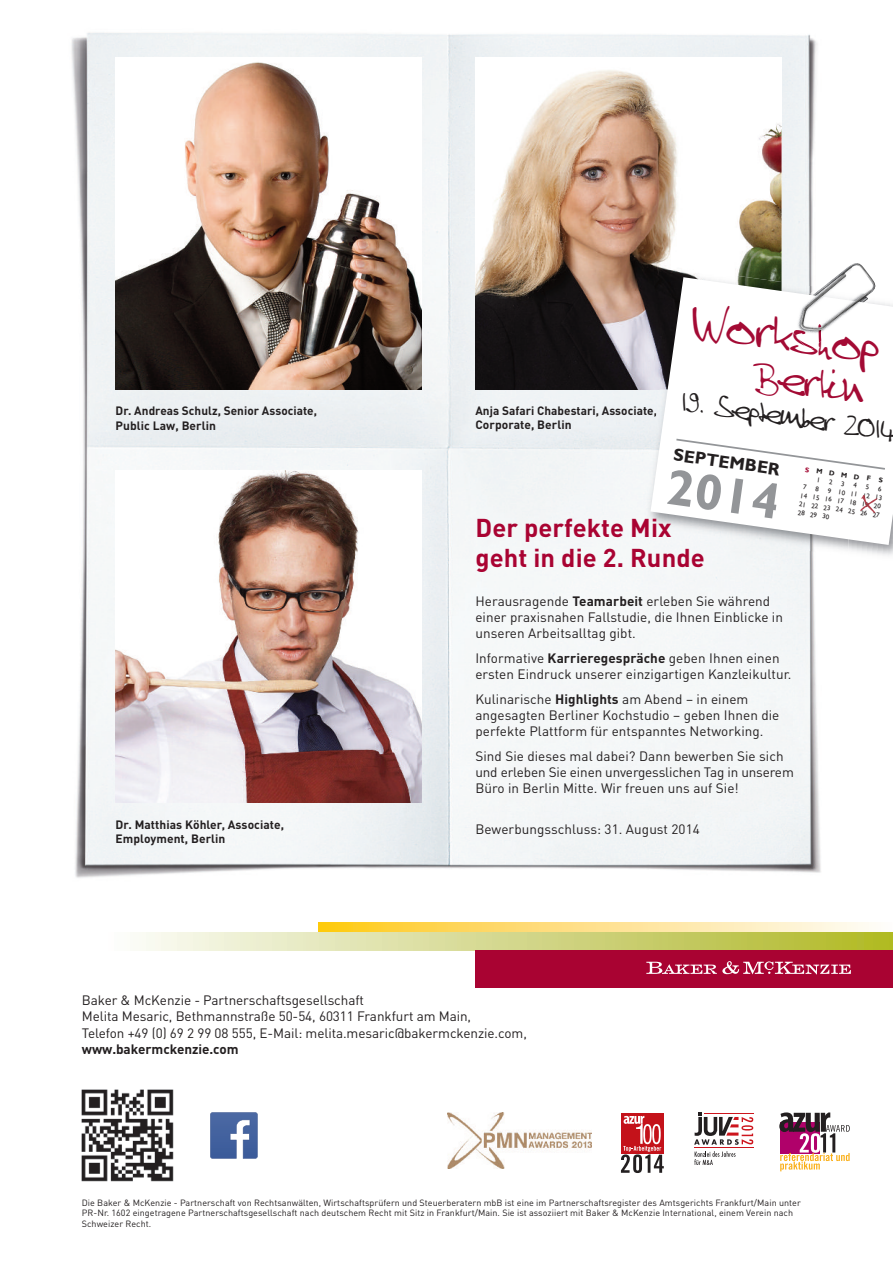
<style>
.page{position:relative;width:893px;height:1263px;background:#fff}
.page>*{position:absolute;margin:0;border:0;box-sizing:border-box;transform-origin:0 0}
.t1{font:700 50.7px "Gill Sans";color:#939598}
.t2{font:37.5px "Steve Hand";color:#a30a34}
.t3{font:32.4px "Steve Hand";color:#a30a34}
.t4{font:700 25.5px/30.6px "DINOT";letter-spacing:.005em;color:#a90332}
.t5{font:21.6px "Steve Hand";color:#231f20}
.t6{font:700 17.55px "Gill Sans";color:#231f20}
.t7{font:13.5px/16.2px "DINOT";letter-spacing:.005em;color:#231f20}
.t8{font:700 13.5px "DINOT";letter-spacing:-.005em;color:#231f20}
.t9{font:700 12px/14.4px "DINOT";letter-spacing:.005em;color:#231f20}
.t10{font:9px/10.8px "DINOT";letter-spacing:.005em;color:#231f20}
.t11{font:7.05px "Gill Sans";color:#231f20}
.t12{font:700 7.05px "Gill Sans";color:#231f20}
.s1{font-weight:700}
</style>
<div class="page">
<img style="left:71px;top:32px;width:750px;height:846px">
<img style="left:116px;top:58px;width:306px;height:331px">
<img style="left:116px;top:471px;width:306px;height:332px">
<div style="left:475px;top:58px;width:306px;height:331px;background:#fff"></div>
<img style="left:475px;top:70px;width:203px;height:319px">
<img style="left:738px;top:124px;width:43px;height:151px">
<img style="left:781px;top:263px;width:80px;height:14px">
<svg style="left:318px;top:923px;width:554px;height:9px;background:#fee189"></svg>
<div style="left:106px;top:932px;width:787px;height:19px;background:linear-gradient(to right,#fbfcfb,#afb725)"></div>
<div style="left:476px;top:951px;width:417px;height:37px;background:#a90332"></div>
<svg style="left:646px;top:961px;width:205px;height:14px"></svg>
<img style="left:640px;top:296px;width:208px;height:260px">
<img style="left:660px;top:267px;width:38px;height:10px">
<img style="left:737px;top:275px;width:44px;height:2px">
<svg style="left:650px;top:277px;width:243px;height:268px"></svg>
<img style="left:818px;top:262px;width:4px;height:5px">
<img style="left:872px;top:277px;width:3px;height:9px">
<img style="left:822px;top:263px;width:38px;height:4px">
<svg style="left:872px;top:286px;width:8px;height:25px"></svg>
<img style="left:781px;top:295px;width:86px;height:56px">
<img style="left:793px;top:323px;width:29px;height:27px">
<img style="left:800px;top:267px;width:72px;height:63px">
<hr style="left:694px;top:1147px;width:59px;height:1px;background:#cd151d">
<svg style="left:694px;top:1112px;width:59px;height:33px"></svg>
<svg style="left:694px;top:1151px;width:41px;height:14px"></svg>
<div style="left:621px;top:1113px;width:42px;height:41px;background:#c4121a"></div>
<svg style="left:621px;top:1116px;width:43px;height:57px"></svg>
<img style="left:447px;top:1112px;width:145px;height:56px">
<svg style="left:779px;top:1112px;width:71px;height:59px"></svg>
<img style="left:81px;top:1089px;width:93px;height:93px">
<svg style="left:210px;top:1112px;width:48px;height:47px;background:#637cae"></svg>
<svg style="left:674px;top:438px;width:213px;height:75px"></svg>
<p class="t9" style="left:116px;top:405px;width:203px">Dr. Andreas Schulz, Senior Associate,<br>Public Law, Berlin</p>
<p class="t9" style="left:116px;top:818px;width:170px">Dr. Matthias Köhler, Associate,<br>Employment, Berlin</p>
<p class="t9" style="left:475px;top:404px;width:183px">Anja Safari Chabestari, Associate,<br>Corporate, Berlin</p>
<h2 class="t2" style="left:696px;top:303px;width:190px;rotate:8deg">Workshop</h2>
<h3 class="t5" style="left:684px;top:390px;width:216px;rotate:8deg">19. September 2014</h3>
<h3 class="t3" style="left:754px;top:357px;width:116px;rotate:8deg">Berlin</h3>
<p class="t6" style="left:674px;top:448px;width:109px;rotate:8deg">SEPTEMBER</p>
<h1 class="t1" style="left:669px;top:467px;width:115px;rotate:8deg">2014</h1>
<p class="t12" style="left:829px;top:470px;width:56px;rotate:8deg">DMDF S</p>
<p class="t11" style="left:828px;top:486px;width:56px;rotate:8deg">9 10 11 12 13</p>
<p class="t11" style="left:801px;top:491px;width:83px;rotate:8deg">14 15 16 17 18 19 20</p>
<p class="t11" style="left:800px;top:500px;width:83px;rotate:8deg">21 22 23 24 25 26 27</p>
<p class="t11" style="left:798px;top:508px;width:33px;rotate:8deg">28 29 30</p>
<h3 class="t4" style="left:475px;top:514px;width:231px">Der perfekte Mix geht in die 2. Runde</h3>
<p class="t7" style="left:475px;top:594px;width:309px">Herausragende <span class="s1">Teamarbeit</span> erleben Sie während einer praxisnahen Fallstudie, die Ihnen Einblicke in unseren Arbeitsalltag gibt.</p>
<p class="t7" style="left:475px;top:651px;width:318px">Informative <span class="s1">Karrieregespräche</span> geben Ihnen einen ersten Eindruck unserer einzigartigen Kanzleikultur.</p>
<p class="t7" style="left:475px;top:692px;width:306px">Kulinarische <span class="s1">Highlights</span> am Abend – in einem angesagten Berliner Kochstudio – geben Ihnen die perfekte Plattform für entspanntes Networking.</p>
<p class="t7" style="left:475px;top:749px;width:320px">Sind Sie dieses mal dabei? Dann bewerben Sie sich und erleben Sie einen unvergesslichen Tag in unserem<br>Büro in Berlin Mitte. Wir freuen uns auf Sie!</p>
<p class="t7" style="left:475px;top:822px;width:226px">Bewerbungsschluss: 31. August 2014</p>
<p class="t7" style="left:82px;top:994px;width:447px">Baker &amp; McKenzie - Partnerschaftsgesellschaft<br>Melita Mesaric, Bethmannstraße 50-54, 60311 Frankfurt am Main,<br>Telefon +49 (0) 69 2 99 08 555, E-Mail: melita.mesaric@bakermckenzie.com,</p>
<p class="t8" style="left:82px;top:1044px;width:158px">www.bakermckenzie.com</p>
<p class="t10" style="left:82px;top:1198px;width:720px">Die Baker &amp; McKenzie - Partnerschaft von Rechtsanwälten, Wirtschaftsprüfern und Steuerberatern mbB ist eine im Partnerschaftsregister des Amtsgerichts Frankfurt/Main unter<br>PR-Nr. 1602 eingetragene Partnerschaftsgesellschaft nach deutschem Recht mit Sitz in Frankfurt/Main. Sie ist assoziiert mit Baker &amp; McKenzie International, einem Verein nach<br>Schweizer Recht.</p>
</div>
